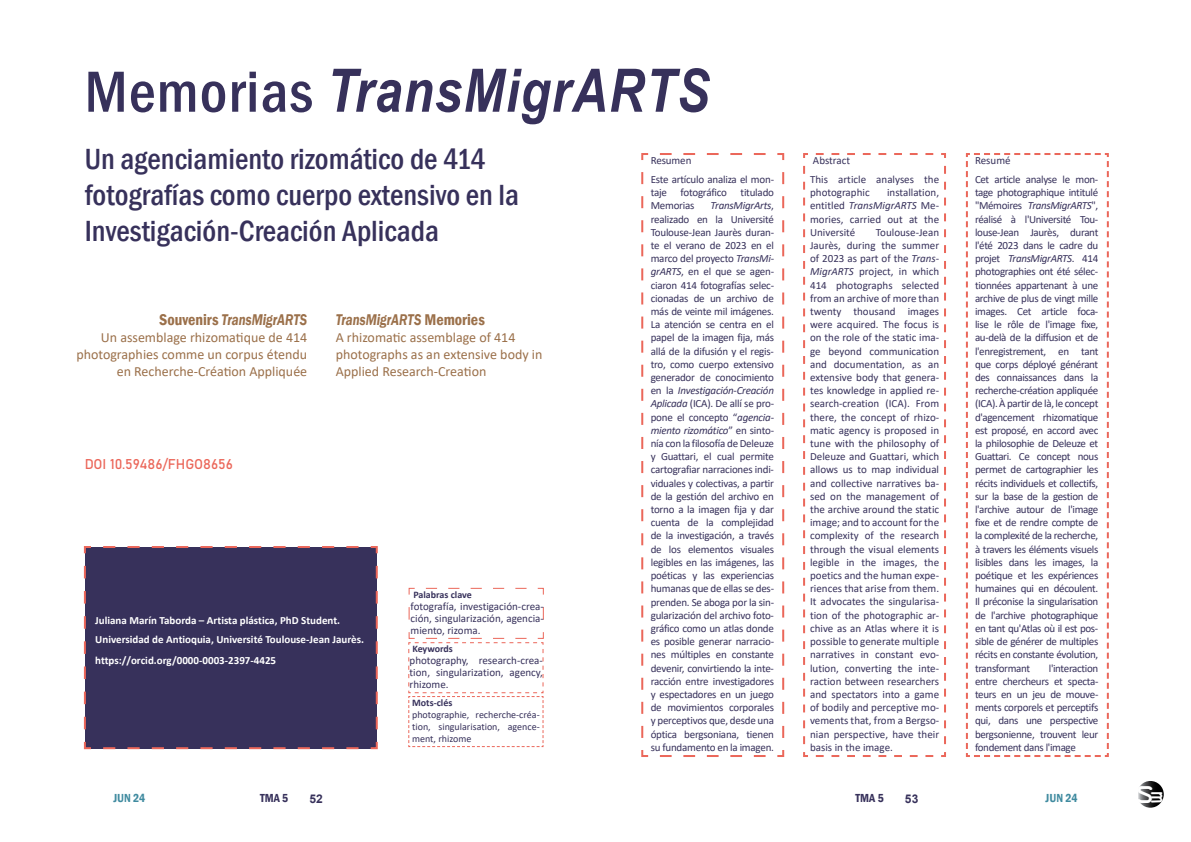
<style>
.page{position:relative;width:1191px;height:842px;background:#fff}
.page>*{position:absolute;margin:0;border:0;box-sizing:border-box;transform-origin:0 0}
.t1{font:italic 700 60px "Arial Narrow";letter-spacing:.02em;color:#37315b}
.t2{font:36px "OCRA Extended";color:#fff}
.t3{font:500 condensed 30px/36px "Franklin Gothic";color:#37315b}
.t4{font:24px "OCRA Extended";color:#fff}
.t5{font:italic 600 16px "Franklin Gothic";color:#9b704a;scale:.8 1}
.t6{font:14px/16.8px "Calibri";color:#9b704a;text-align:right}
.t7{font:14px "Bahnschrift";color:#eb675a}
.t8{font:600 condensed 12px "Franklin Gothic";color:#408ba0}
.t9{font:600 condensed 12px "Franklin Gothic";color:#37315b}
.t10{font:700 12px "Arial";color:#37315b}
.t11{font:11px/13.2px "Calibri";letter-spacing:-.015em;color:#37315b;text-align:justify}
.t12{font:700 11px/18.9px "Calibri";color:#fff}
.t13{font:10px/12px "Calibri";color:#37315b;text-align:justify}
.t14{font:700 10px "Calibri";color:#37315b}
.s1{font-family:"Franklin Gothic";font-weight:500;font-style:normal;font-stretch:condensed}
.s2{font-style:normal;font-stretch:condensed}
.s3{font-style:italic}
</style>
<div class="page">
<div style="left:83px;top:546px;width:295px;height:204px;background:#37315b"></div>
<svg style="left:965px;top:153px;width:144px;height:604px"></svg>
<svg style="left:803px;top:153px;width:143px;height:604px"></svg>
<svg style="left:641px;top:153px;width:144px;height:604px"></svg>
<svg style="left:1137px;top:781px;width:26px;height:27px"></svg>
<svg style="left:408px;top:587px;width:136px;height:161px"></svg>
<h1 class="t1" style="left:85px;top:45px;width:626px"><span class="s1">Memorias</span> TransMigrARTS</h1>
<h3 class="t3" style="left:85px;top:141px;width:436px">Un agenciamiento rizomático de 414 fotografías como cuerpo extensivo en la<br>Investigación-Creación Aplicada</h3>
<h3 class="t5" style="left:159px;top:310px;width:186px"><span class="s2">Souvenirs</span> TransMigrARTS</h3>
<p class="t6" style="left:76px;top:329px;width:232px">Un assemblage rhizomatique de 414 photographies comme un corpus étendu en Recherche-Création Appliquée</p>
<h3 class="t5" style="left:336px;top:310px;width:188px">TransMigrARTS <span class="s2">Memories</span></h3>
<p class="t6" style="left:336px;top:329px;width:208px;text-align:left">A rhizomatic assemblage of 414 photographs as an extensive body in<br>Applied Research-Creation</p>
<p class="t7" style="left:85px;top:454px;width:150px">DOI 10.59486/FHGO8656</p>
<p class="t12" style="left:95px;top:610px;width:270px">Juliana Marín Taborda – Artista plástica, PhD Student.<br>Universidad de Antioquia, Université Toulouse-Jean Jaurès.</p>
<p class="t12" style="left:95px;top:651px;width:182px">https://orcid.org/0000-0003-2397-4425</p>
<p class="t14" style="left:413px;top:587px;width:60px">Palabras clave</p>
<p class="t11" style="left:410px;top:600px;width:135px;line-height:12px">fotografía, investigación-crea&shy;ción, singularización, agencia&shy;miento, rizoma.</p>
<p class="t14" style="left:412px;top:641px;width:42px">Keywords</p>
<p class="t11" style="left:409px;top:654px;width:135px;line-height:12px">photography, research-crea&shy;tion, singularization, agency, rhizome.</p>
<p class="t14" style="left:412px;top:696px;width:42px">Mots-clés</p>
<p class="t13" style="left:412px;top:708px;width:129px">photographie, recherche-créa&shy;tion, singularisation, agence&shy;ment, rhizome</p>
<p class="t11" style="left:650px;top:151px;width:125px;line-height:18.9px">Resumen<br>Este artículo analiza el mon-</p>
<p class="t11" style="left:650px;top:186px;width:125px">taje fotográfico titulado<br>Memorias</p>
<p class="t11" style="left:650px;top:199px;width:125px;text-indent:60px"><span class="s3">TransMigrArts</span>, realizado en la Université Toulouse-Jean Jaurès duran&shy;te el verano de 2023 en el marco del proyecto <span class="s3">TransMi&shy;grARTS</span>, en el que se agen&shy;ciaron 414 fotografías selec&shy;cionadas de un archivo de más de veinte mil imágenes.<br>La atención se centra en el papel de la imagen fija, más allá de la difusión y el regis&shy;tro, como cuerpo extensivo generador de conocimiento en la <span class="s3">Investigación-Creación Aplicada</span> (ICA). De allí se pro&shy;pone el concepto “<span class="s3">agencia&shy;miento rizomático</span>” en sinto&shy;nía con la filosofía de Deleuze y Guattari, el cual permite cartografiar narraciones indi&shy;viduales y colectivas, a partir de la gestión del archivo en torno a la imagen fija y dar cuenta de la complejidad de la investigación, a través de los elementos visuales legibles en las imágenes, las poéticas y las experiencias humanas que de ellas se des&shy;prenden. Se aboga por la sin&shy;gularización del archivo foto&shy;gráfico como un atlas donde es posible generar narracio&shy;nes múltiples en constante devenir, convirtiendo la inte&shy;racción entre investigadores y espectadores en un juego de movimientos corporales y perceptivos que, desde una óptica bergsoniana, tienen su fundamento en la imagen.</p>
<p class="t11" style="left:810px;top:151px;width:130px;line-height:18.9px">Abstract<br>This article analyses the</p>
<p class="t11" style="left:810px;top:186px;width:61px">photographic</p>
<p class="t11" style="left:810px;top:186px;width:131px;text-indent:77px">installation, entitled <span class="s3">TransMigrARTS</span> Me&shy;mories, carried out at the Université</p>
<p class="t11" style="left:810px;top:225px;width:131px;text-indent:66px">Toulouse-Jean Jaurès, during the summer of 2023 as part of the <span class="s3">Trans-MigrARTS</span> project, in which 414 photographs selected from an archive of more than twenty thousand images were acquired. The focus is on the role of the static ima&shy;ge beyond communication and documentation, as an extensive body that genera&shy;tes knowledge in applied re&shy;search-creation (ICA). From there, the concept of rhizo&shy;matic agency is proposed in tune with the philosophy of Deleuze and Guattari, which allows us to map individual and collective narratives ba&shy;sed on the management of the archive around the static image; and to account for the complexity of the research through the visual elements legible in the images, the poetics and the human expe&shy;riences that arise from them.<br>It advocates the singularisa&shy;tion of the photographic ar&shy;chive as an Atlas where it is possible to generate multiple narratives in constant evo&shy;lution, converting the inte&shy;raction between researchers and spectators into a game of bodily and perceptive mo&shy;vements that, from a Bergso&shy;nian perspective, have their basis in the image.</p>
<p class="t11" style="left:975px;top:151px;width:125px;line-height:18.9px">Resumé<br>Cet article analyse le mon-</p>
<p class="t11" style="left:975px;top:186px;width:125px">tage photographique intitulé "Mémoires <span class="s3">TransMigrARTS</span>", réalisé à l'Université Tou&shy;louse-Jean Jaurès, durant l'été 2023 dans le cadre du projet <span class="s3">TransMigrARTS</span>. 414 photographies ont été sélec&shy;tionnées appartenant à une archive de plus de vingt mille images. Cet article foca&shy;lise le rôle de l'image fixe, au-delà de la diffusion et de l'enregistrement, en tant que corps déployé générant des connaissances dans la recherche-création appliquée (ICA). À partir de là, le concept d'agencement rhizomatique est proposé, en accord avec la philosophie de Deleuze et Guattari. Ce concept nous permet de cartographier les récits individuels et collectifs, sur la base de la gestion de l'archive autour de l'image fixe et de rendre compte de la complexité de la recherche, à travers les éléments visuels lisibles dans les images, la poétique et les expériences humaines qui en découlent.<br>Il préconise la singularisation de l'archive photographique en tant qu'Atlas où il est pos&shy;sible de générer de multiples récits en constante évolution, transformant</p>
<p class="t11" style="left:975px;top:661px;width:125px;text-indent:74px">l'interaction entre chercheurs et specta&shy;teurs en un jeu de mouve&shy;ments corporels et perceptifs qui, dans une perspective bergsonienne, trouvent leur fondement dans l'image</p>
<p class="t8" style="left:113px;top:790px;width:33px">JUN 24</p>
<p class="t9" style="left:260px;top:790px;width:30px">TMA 5</p>
<p class="t10" style="left:309px;top:790px;width:15px">52</p>
<p class="t9" style="left:855px;top:790px;width:30px">TMA 5</p>
<p class="t10" style="left:905px;top:790px;width:15px">53</p>
<p class="t8" style="left:1045px;top:790px;width:33px">JUN 24</p>
<h2 class="t2" style="left:1134px;top:772px;width:23px">s</h2>
<h3 class="t4" style="left:1171px;top:790px;width:16px;rotate:90deg">m</h3>
</div>
